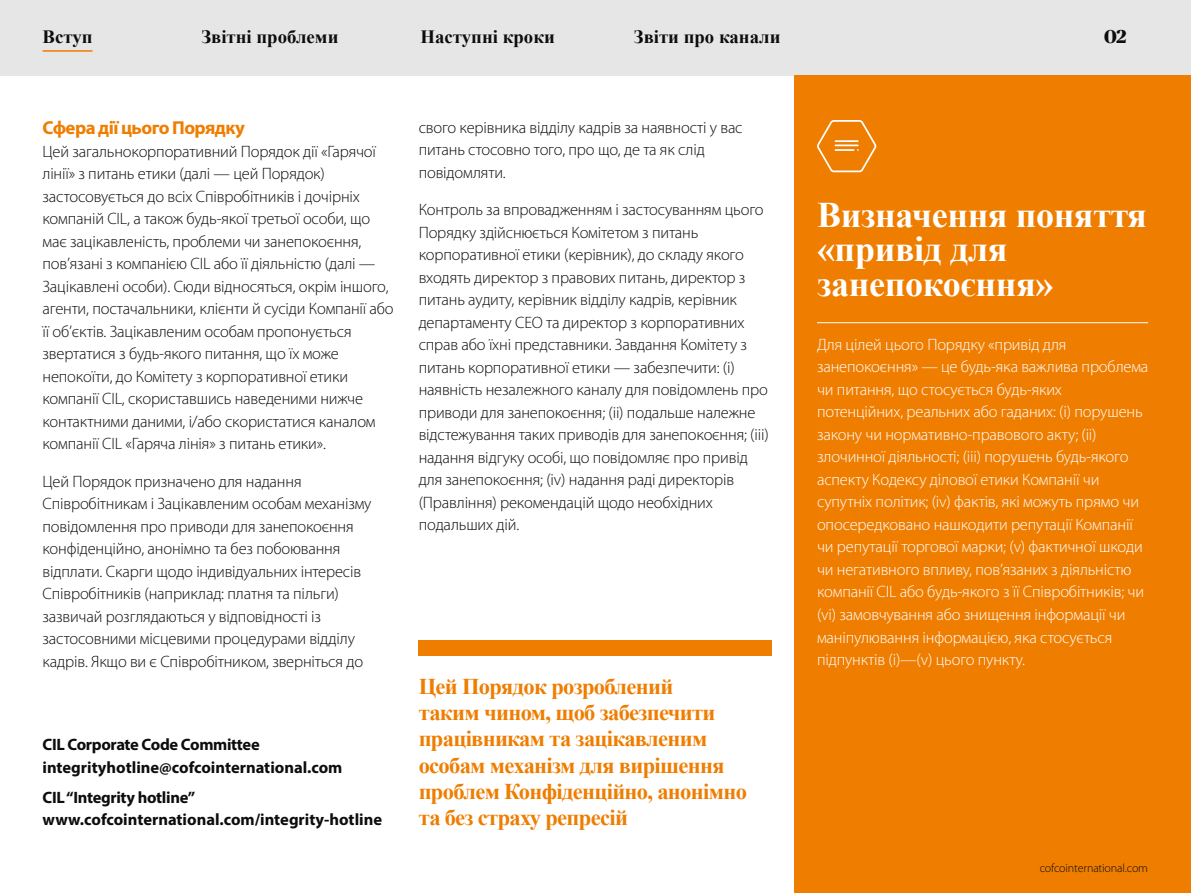
<style>
.page{position:relative;width:1191px;height:893px;background:#fff}
.page>*{position:absolute;margin:0;border:0;box-sizing:border-box;transform-origin:0 0}
.t1{font:700 36px/34.5px "Times New Roman";letter-spacing:-.01em;color:#fff}
.t2{font:700 22.5px/26.2px "Times New Roman";letter-spacing:-.03em;color:#ef7d00}
.t3{font:700 18.75px "Times New Roman";color:#0d0d0d}
.t4{font:700 18.75px "Myriad Pro";letter-spacing:-.03em;color:#ef7d00}
.t5{font:700 18.75px "Publico Banner Web";color:#0d0d0d}
.t6{font:300 16.5px/22.5px "Myriad Pro";letter-spacing:-.01em;color:#0d0d0d}
.t7{font:300 16.5px/22.5px "Myriad Pro";letter-spacing:-.01em;color:#fff}
.t8{font:700 16.5px/22.5px "Myriad Pro";letter-spacing:-.005em;color:#0d0d0d}
.t9{font:300 12px "Myriad Pro";letter-spacing:-.01em;color:#0d0d0d}
</style>
<div class="page">
<div style="left:0;top:0;width:1191px;height:75px;background:#e6e6e6"></div>
<div style="left:795px;top:75px;width:396px;height:818px;background:#ef7d00"></div>
<hr style="left:817px;top:322px;width:331px;height:1px;background:#fff">
<svg style="left:817px;top:120px;width:60px;height:53px"></svg>
<div style="left:419px;top:640px;width:353px;height:16px;background:#ef7d00"></div>
<hr style="left:43px;top:50px;width:49px;height:2px;background:#ef7d00">
<p class="t3" style="left:43px;top:23px;width:51px">Вступ</p>
<p class="t3" style="left:201px;top:23px;width:139px">Звітні проблеми</p>
<p class="t3" style="left:420px;top:23px;width:136px">Наступні кроки</p>
<p class="t3" style="left:634px;top:23px;width:148px">Звіти про канали</p>
<p class="t4" style="left:43px;top:116px;width:204px">Сфера дії цього Порядку</p>
<p class="t6" style="left:43px;top:140px;width:353px">Цей загальнокорпоративний Порядок дії «Гарячої лінії» з питань етики (далі — цей Порядок) застосовується до всіх Співробітників і дочірніх компаній CIL, а також будь-якої третьої особи, що має зацікавленість, проблеми чи занепокоєння, пов’язані з компанією CIL або її діяльністю (далі — Зацікавлені особи). Сюди відносяться, окрім іншого, агенти, постачальники, клієнти й сусіди Компанії або її об’єктів. Зацікавленим особам пропонується звертатися з будь-якого питання, що їх може непокоїти, до Комітету з корпоративної етики компанії CIL, скориставшись наведеними нижче контактними даними, і/або скористатися каналом компанії CIL «Гаряча лінія» з питань етики».</p>
<p class="t6" style="left:43px;top:470px;width:330px">Цей Порядок призначено для надання Співробітникам і Зацікавленим особам механізму повідомлення про приводи для занепокоєння конфіденційно, анонімно та без побоювання відплати. Скарги щодо індивідуальних інтересів Співробітників (наприклад: платня та пільги) зазвичай розглядаються у відповідності із застосовними місцевими процедурами відділу кадрів. Якщо ви є Співробітником, зверніться до</p>
<p class="t8" style="left:43px;top:733px;width:301px">CIL Corporate Code Committee integrityhotline@cofcointernational.com</p>
<p class="t8" style="left:43px;top:785px;width:341px">CIL “Integrity hotline” www.cofcointernational.com/integrity-hotline</p>
<p class="t6" style="left:419px;top:116px;width:325px">свого керівника відділу кадрів за наявності у вас питань стосовно того, про що, де та як слід повідомляти.</p>
<p class="t6" style="left:419px;top:199px;width:351px">Контроль за впровадженням і застосуванням цього Порядку здійснюється Комітетом з питань корпоративної етики (керівник), до складу якого входять директор з правових питань, директор з питань аудиту, керівник відділу кадрів, керівник департаменту СЕО та директор з корпоративних справ або їхні представники. Завдання Комітету з питань корпоративної етики — забезпечити: (i) наявність незалежного каналу для повідомлень про приводи для занепокоєння; (ii) подальше належне відстежування таких приводів для занепокоєння; (iii) надання відгуку особі, що повідомляє про привід для занепокоєння; (iv) надання раді директорів (Правління) рекомендацій щодо необхідних подальших дій.</p>
<h2 class="t2" style="left:419px;top:673px;width:330px">Цей Порядок розроблений<br>таким чином, щоб забезпечити працівникам та зацікавленим особам механізм для вирішення проблем Конфіденційно, анонімно та без страху репресій</h2>
<p class="t5" style="left:1104px;top:23px;width:24px">02</p>
<h1 class="t1" style="left:817px;top:197px;width:331px">Визначення поняття «привід для занепокоєння»</h1>
<p class="t7" style="left:817px;top:333px;width:333px">Для цілей цього Порядку «привід для занепокоєння» — це будь-яка важлива проблема чи питання, що стосується будь-яких потенційних, реальних або гаданих: (i) порушень закону чи нормативно-правового акту; (ii) злочинної діяльності; (iii) порушень будь-якого аспекту Кодексу ділової етики Компанії чи супутніх політик; (iv) фактів, які можуть прямо чи опосередковано нашкодити репутації Компанії чи репутації торгової марки; (v) фактичної шкоди чи негативного впливу, пов’язаних з діяльністю компанії CIL або будь-якого з її Співробітників; чи (vi) замовчування або знищення інформації чи маніпулювання інформацією, яка стосується підпунктів (i)—(v) цього пункту.</p>
<p class="t9" style="left:1039px;top:861px;width:110px">cofcointernational.com</p>
</div>
